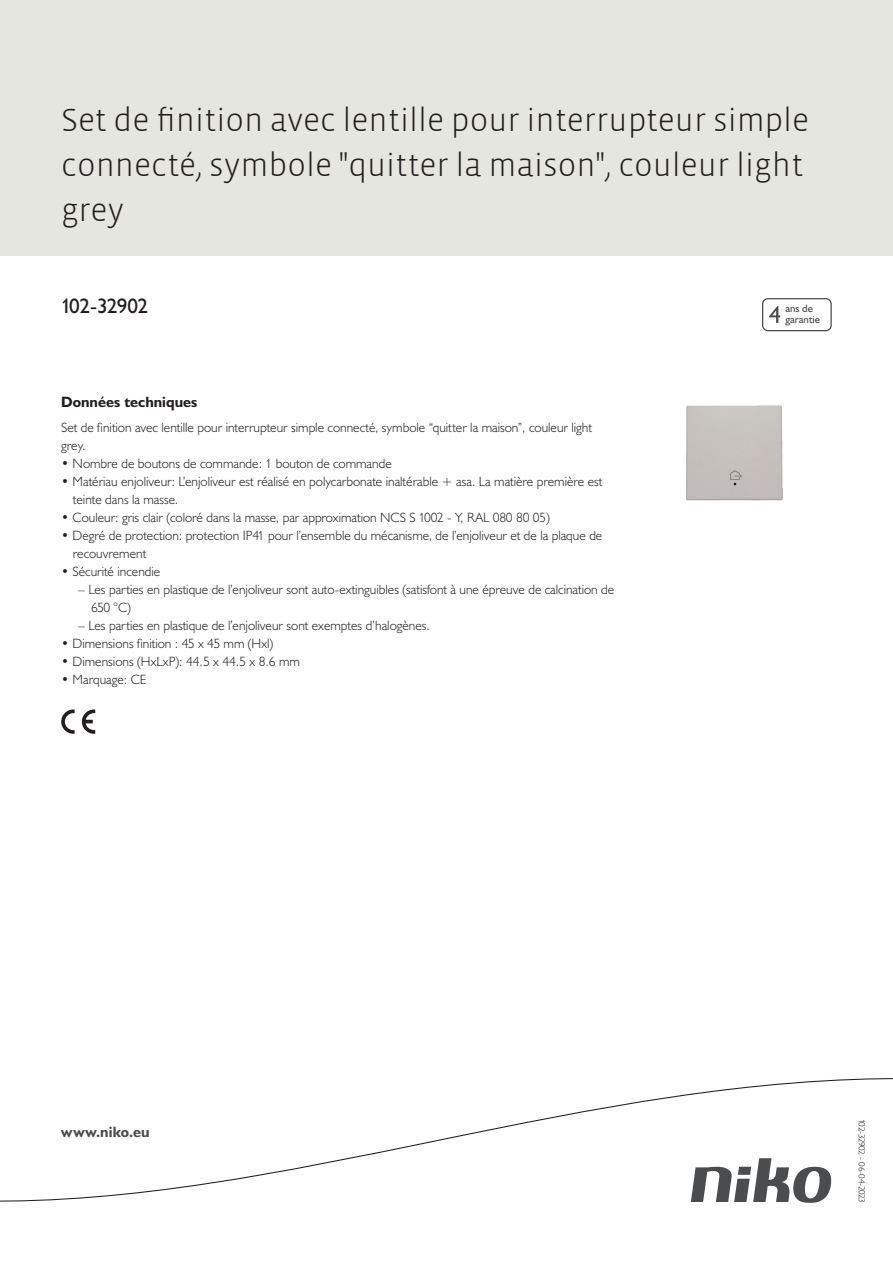
<style>
.page{position:relative;width:893px;height:1263px;background:#fff}
.page>*{position:absolute;margin:0;border:0;box-sizing:border-box;transform-origin:0 0}
.Title_datasheets{font:300 33px/45px "Vista Sans";color:#231f20}
.Article_number{font:21px "Humanist 521 BT";letter-spacing:-.025em;color:#231f20}
.Titles_parts{font:700 15px "Humanist 521 BT";color:#231f20}
.titel_afbeelding{font:700 15px "Humanist 521 BT";letter-spacing:.005em;color:#4b4c4d}
.USP_Bullets{font:300 13.5px/18px "Humanist 521 BT";color:#231f20}
.USP_Bullets_level_2{font:300 13.5px/18px "Humanist 521 BT";color:#231f20}
.Platte_tekst_CAB{font:300 13.5px/18px "Humanist 521 BT";color:#231f20}
.t1{font:10.8px/10.8px "Humanist 521 BT";color:#4b4c4d}
.Revision{font:300 9px "Humanist 521 BT";letter-spacing:-.05em;color:#231f20}
</style>
<div class="page">
<div style="left:0;top:0;width:893px;height:255px;background:#e6e6e0"></div>
<svg style="left:82px;top:709px;width:13px;height:25px"></svg>
<svg style="left:61px;top:709px;width:14px;height:25px"></svg>
<svg style="left:762px;top:298px;width:70px;height:33px"></svg>
<svg style="left:0;top:1078px;width:893px;height:125px"></svg>
<img style="left:686px;top:405px;width:97px;height:96px">
<p class="Title_datasheets" style="left:61px;top:98px;width:750px">Set de finition avec lentille pour interrupteur simple connecté, symbole "quitter la maison", couleur light grey</p>
<p class="Article_number" style="left:61px;top:293px;width:88px">102-32902</p>
<p class="t1" style="left:785px;top:303px;width:36px">ans de garantie</p>
<p class="Titles_parts" style="left:61px;top:393px;width:138px">Données techniques</p>
<p class="Platte_tekst_CAB" style="left:61px;top:418px;width:532px">Set de finition avec lentille pour interrupteur simple connecté, symbole “quitter la maison”, couleur light grey.</p>
<p class="USP_Bullets" style="left:61px;top:454px;width:332px">• Nombre de boutons de commande: 1 bouton de commande</p>
<p class="USP_Bullets" style="left:73px;top:472px;width:531px;text-indent:-12px">• Matériau enjoliveur: L’enjoliveur est réalisé en polycarbonate inaltérable + asa. La matière première est teinte dans la masse.</p>
<p class="USP_Bullets" style="left:61px;top:508px;width:490px">• Couleur: gris clair (coloré dans la masse, par approximation NCS S 1002 - Y, RAL 080 80 05)</p>
<p class="USP_Bullets" style="left:73px;top:526px;width:531px;text-indent:-12px">• Degré de protection: protection IP41 pour l’ensemble du mécanisme, de l’enjoliveur et de la plaque de recouvrement</p>
<p class="USP_Bullets" style="left:61px;top:562px;width:101px">• Sécurité incendie</p>
<p class="USP_Bullets_level_2" style="left:91px;top:580px;width:525px;text-indent:-13px">– Les parties en plastique de l’enjoliveur sont auto-extinguibles (satisfont à une épreuve de calcination de<br>650 °C)</p>
<p class="USP_Bullets_level_2" style="left:78px;top:616px;width:353px">– Les parties en plastique de l’enjoliveur sont exemptes d’halogènes.</p>
<p class="USP_Bullets" style="left:61px;top:634px;width:214px">• Dimensions finition : 45 x 45 mm (Hxl)</p>
<p class="USP_Bullets" style="left:61px;top:652px;width:240px">• Dimensions (HxLxP): 44.5 x 44.5 x 8.6 mm</p>
<p class="USP_Bullets" style="left:61px;top:670px;width:87px">• Marquage: CE</p>
<p class="titel_afbeelding" style="left:61px;top:1122px;width:90px">www.niko.eu</p>
<p class="Revision" style="left:868px;top:1119px;width:85px;rotate:90deg">102-32902 - 06-04-2023</p>
</div>
